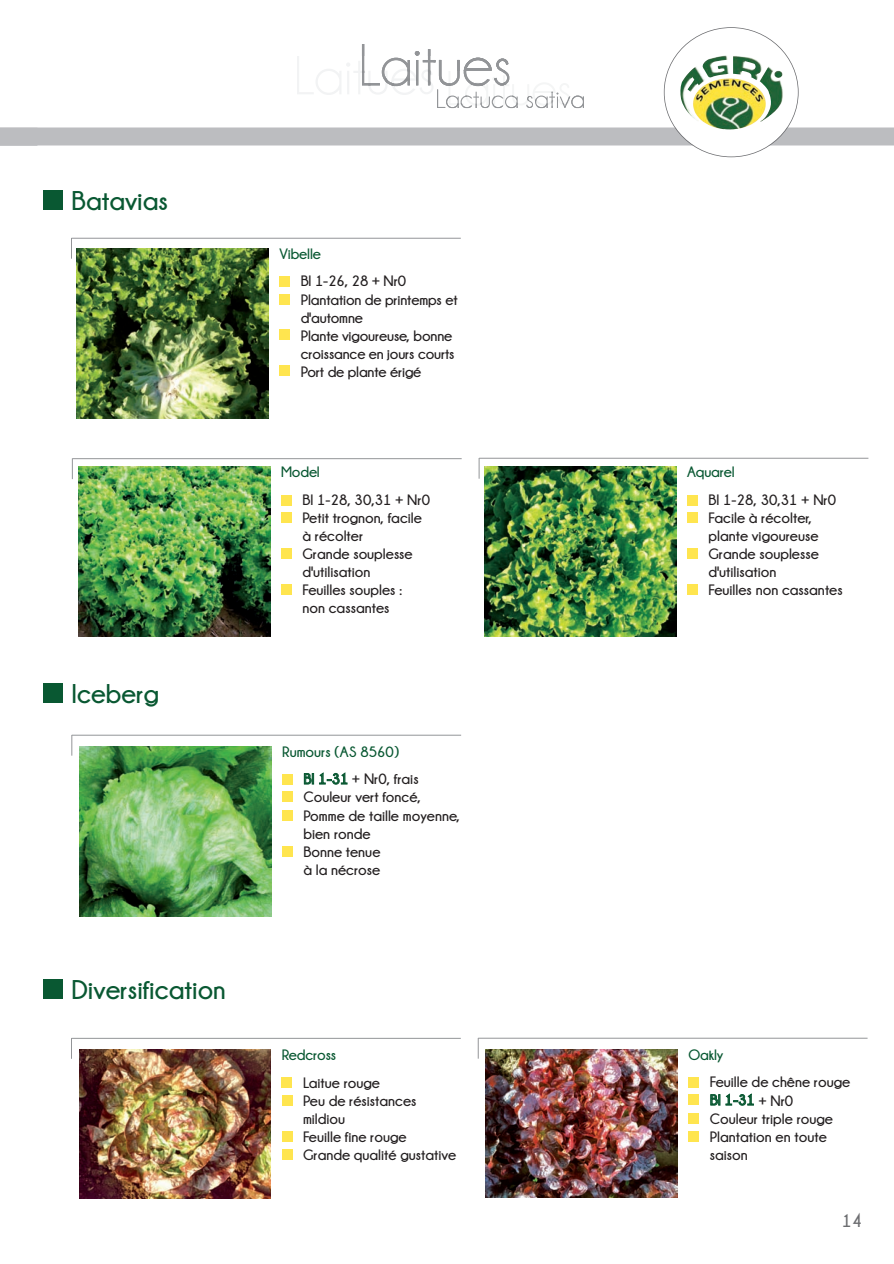
<style>
.page{position:relative;width:894px;height:1264px;background:#fff}
.page>*{position:absolute;margin:0;border:0;box-sizing:border-box;transform-origin:0 0}
.t1{font:700 27px "Champagne&Limousines";color:#095832}
.t2{font:700 18px "Champagne&Limousines";color:#6c6d70}
.t3{font:700 15px/18px "Champagne&Limousines";color:#231f20}
.t4{font:700 15px/27.9px "Champagne&Limousines";letter-spacing:-.01em;color:#095832}
.s1{color:#231f20}
.s2{color:#095832}
</style>
<div class="page">
<img style="left:0;top:27px;width:893px;height:1172px">
<h1 class="t1" style="left:71px;top:184px;width:98px">Batavias</h1>
<h1 class="t1" style="left:71px;top:678px;width:89px">Iceberg</h1>
<h1 class="t1" style="left:71px;top:973px;width:156px">Diversification</h1>
<p class="t4" style="left:279px;top:239px;width:43px">Vibelle</p>
<p class="t3" style="left:301px;top:272px;width:158px">Bl 1-26, 28 + Nr0<br>Plantation de printemps et d'automne<br>Plante vigoureuse, bonne croissance en jours courts<br>Port de plante érigé</p>
<p class="t4" style="left:281px;top:458px;width:40px">Model</p>
<p class="t3" style="left:302px;top:491px;width:129px">Bl 1-28, 30,31 + Nr0<br>Petit trognon, facile à récolter<br>Grande souplesse d'utilisation<br>Feuilles souples :<br>non cassantes</p>
<p class="t4" style="left:303px;top:737px;width:117px;text-indent:-22px">Rumours (AS 8560)<br>Bl 1-31 <span class="s1">+ Nr0, frais</span></p>
<p class="t3" style="left:303px;top:788px;width:158px">Couleur vert foncé,<br>Pomme de taille moyenne, bien ronde<br>Bonne tenue<br>à la nécrose</p>
<p class="t4" style="left:282px;top:1040px;width:56px">Redcross</p>
<p class="t3" style="left:303px;top:1073px;width:155px">Laitue rouge<br>Peu de résistances mildiou<br>Feuille fine rouge<br>Grande qualité gustative</p>
<p class="t4" style="left:687px;top:458px;width:49px">Aquarel</p>
<p class="t3" style="left:708px;top:491px;width:136px">Bl 1-28, 30,31 + Nr0<br>Facile à récolter, plante vigoureuse<br>Grande souplesse d'utilisation<br>Feuilles non cassantes</p>
<p class="t4" style="left:688px;top:1040px;width:36px">Oakly</p>
<p class="t3" style="left:709px;top:1073px;width:142px">Feuille de chêne rouge<br><span class="s2">Bl 1-31</span> + Nr0<br>Couleur triple rouge<br>Plantation en toute saison</p>
<p class="t2" style="left:841px;top:1210px;width:22px">14</p>
</div>
